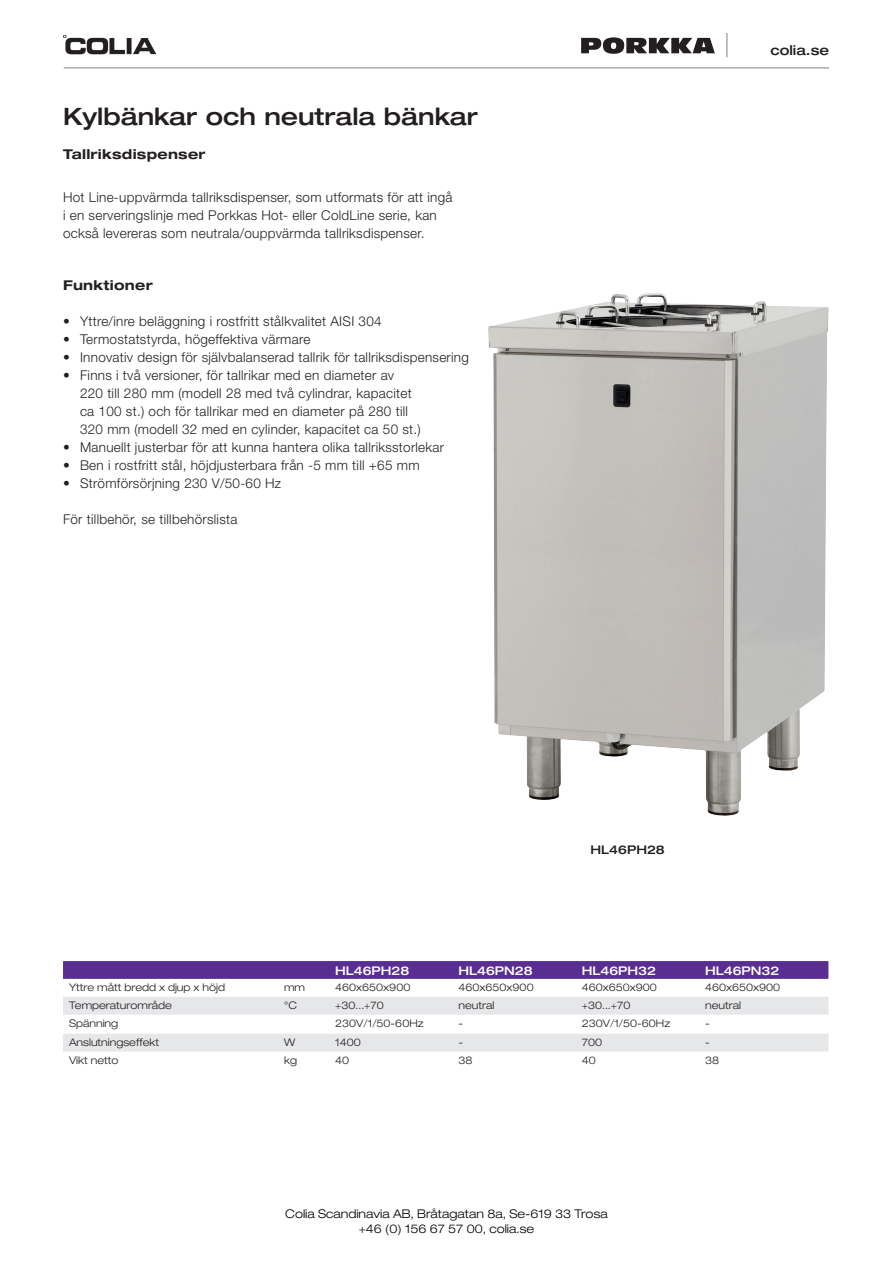
<style>
.page{position:relative;width:893px;height:1263px;background:#fff}
.page>*{position:absolute;margin:0;border:0;box-sizing:border-box;transform-origin:0 0}
.t1{font:500 expanded 24px "Helvetica Neue";color:#231f20}
.MainInfo{font:300 13.5px/18px "Helvetica Neue";letter-spacing:.02em;color:#231f20}
.MainInfo-2{font:700 expanded 13.5px "Helvetica Neue";letter-spacing:.02em;color:#231f20}
.t2{font:500 expanded 13.5px "Helvetica Neue";color:#231f20}
.t3{font:300 expanded 12px/14.4px "Helvetica Neue";color:#000;text-align:center}
.Mainheader_white{font:500 expanded 12px "Helvetica Neue";color:#fff}
.t4{font:500 expanded 12px "Helvetica Neue";color:#231f20}
.t5{font:300 expanded 10.5px "Helvetica Neue";color:#231f20}
</style>
<div class="page">
<hr style="left:64px;top:68px;width:765px;height:1px;background:#808285">
<img style="left:64px;top:35px;width:92px;height:20px">
<svg style="left:727px;top:33px;width:1px;height:24px"></svg>
<svg style="left:581px;top:37px;width:134px;height:16px"></svg>
<img style="left:489px;top:293px;width:339px;height:523px">
<svg style="left:63px;top:961px;width:765px;height:18px;background:#5a3091"></svg>
<svg style="left:63px;top:1051px;width:765px;height:1px"></svg>
<svg style="left:63px;top:997px;width:765px;height:54px"></svg>
<p class="t1" style="left:63px;top:102px;width:416px">Kylbänkar och neutrala bänkar</p>
<p class="MainInfo-2" style="left:63px;top:146px;width:144px">Tallriksdispenser</p>
<p class="MainInfo" style="left:63px;top:188px;width:391px">Hot Line-uppvärmda tallriksdispenser, som utformats för att ingå i en serveringslinje med Porkkas Hot- eller ColdLine serie, kan också levereras som neutrala/ouppvärmda tallriksdispenser.</p>
<p class="MainInfo-2" style="left:63px;top:277px;width:91px">Funktioner</p>
<p class="MainInfo" style="left:63px;top:312px;width:320px">• Yttre/inre beläggning i rostfritt stålkvalitet AISI 304</p>
<p class="MainInfo" style="left:63px;top:330px;width:249px">• Termostatstyrda, högeffektiva värmare</p>
<p class="MainInfo" style="left:63px;top:348px;width:407px">• Innovativ design för självbalanserad tallrik för tallriksdispensering</p>
<p class="MainInfo" style="left:80px;top:366px;width:342px;text-indent:-17px">• Finns i två versioner, för tallrikar med en diameter av<br>220 till 280 mm (modell 28 med två cylindrar, kapacitet ca 100 st.) och för tallrikar med en diameter på 280 till 320 mm (modell 32 med en cylinder, kapacitet ca 50 st.)</p>
<p class="MainInfo" style="left:63px;top:438px;width:383px">• Manuellt justerbar för att kunna hantera olika tallriksstorlekar</p>
<p class="MainInfo" style="left:63px;top:456px;width:358px">• Ben i rostfritt stål, höjdjusterbara från -5 mm till +65 mm</p>
<p class="MainInfo" style="left:63px;top:474px;width:220px">• Strömförsörjning 230 V/50-60 Hz</p>
<p class="MainInfo" style="left:63px;top:510px;width:176px">För tillbehör, se tillbehörslista</p>
<p class="t2" style="left:770px;top:42px;width:60px">colia.se</p>
<p class="t4" style="left:591px;top:842px;width:76px">HL46PH28</p>
<p class="Mainheader_white" style="left:335px;top:963px;width:76px">HL46PH28</p>
<p class="Mainheader_white" style="left:458px;top:963px;width:76px">HL46PN28</p>
<p class="Mainheader_white" style="left:582px;top:963px;width:76px">HL46PH32</p>
<p class="Mainheader_white" style="left:705px;top:963px;width:76px">HL46PN32</p>
<p class="t5" style="left:69px;top:981px;width:157px">Yttre mått bredd x djup x höjd</p>
<p class="t5" style="left:284px;top:981px;width:22px">mm</p>
<p class="t5" style="left:335px;top:981px;width:77px">460x650x900</p>
<p class="t5" style="left:458px;top:981px;width:77px">460x650x900</p>
<p class="t5" style="left:582px;top:981px;width:77px">460x650x900</p>
<p class="t5" style="left:705px;top:981px;width:77px">460x650x900</p>
<p class="t5" style="left:69px;top:999px;width:105px">Temperaturområde</p>
<p class="t5" style="left:284px;top:999px;width:14px">°C</p>
<p class="t5" style="left:335px;top:999px;width:50px">+30...+70</p>
<p class="t5" style="left:458px;top:999px;width:37px">neutral</p>
<p class="t5" style="left:582px;top:999px;width:50px">+30...+70</p>
<p class="t5" style="left:705px;top:999px;width:37px">neutral</p>
<p class="t5" style="left:69px;top:1017px;width:51px">Spänning</p>
<p class="t5" style="left:335px;top:1017px;width:90px">230V/1/50-60Hz</p>
<p class="t5" style="left:458px;top:1017px;width:6px">-</p>
<p class="t5" style="left:582px;top:1017px;width:90px">230V/1/50-60Hz</p>
<p class="t5" style="left:705px;top:1017px;width:6px">-</p>
<p class="t5" style="left:69px;top:1036px;width:92px">Anslutningseffekt</p>
<p class="t5" style="left:284px;top:1036px;width:13px">W</p>
<p class="t5" style="left:335px;top:1036px;width:27px">1400</p>
<p class="t5" style="left:458px;top:1036px;width:6px">-</p>
<p class="t5" style="left:582px;top:1036px;width:22px">700</p>
<p class="t5" style="left:705px;top:1036px;width:6px">-</p>
<p class="t5" style="left:69px;top:1054px;width:51px">Vikt netto</p>
<p class="t5" style="left:284px;top:1054px;width:15px">kg</p>
<p class="t5" style="left:335px;top:1054px;width:16px">40</p>
<p class="t5" style="left:458px;top:1054px;width:16px">38</p>
<p class="t5" style="left:582px;top:1054px;width:16px">40</p>
<p class="t5" style="left:705px;top:1054px;width:16px">38</p>
<p class="t3" style="left:285px;top:1207px;width:324px">Colia Scandinavia AB, Bråtagatan 8a, Se-619 33 Trosa +46 (0) 156 67 57 00, colia.se</p>
</div>
